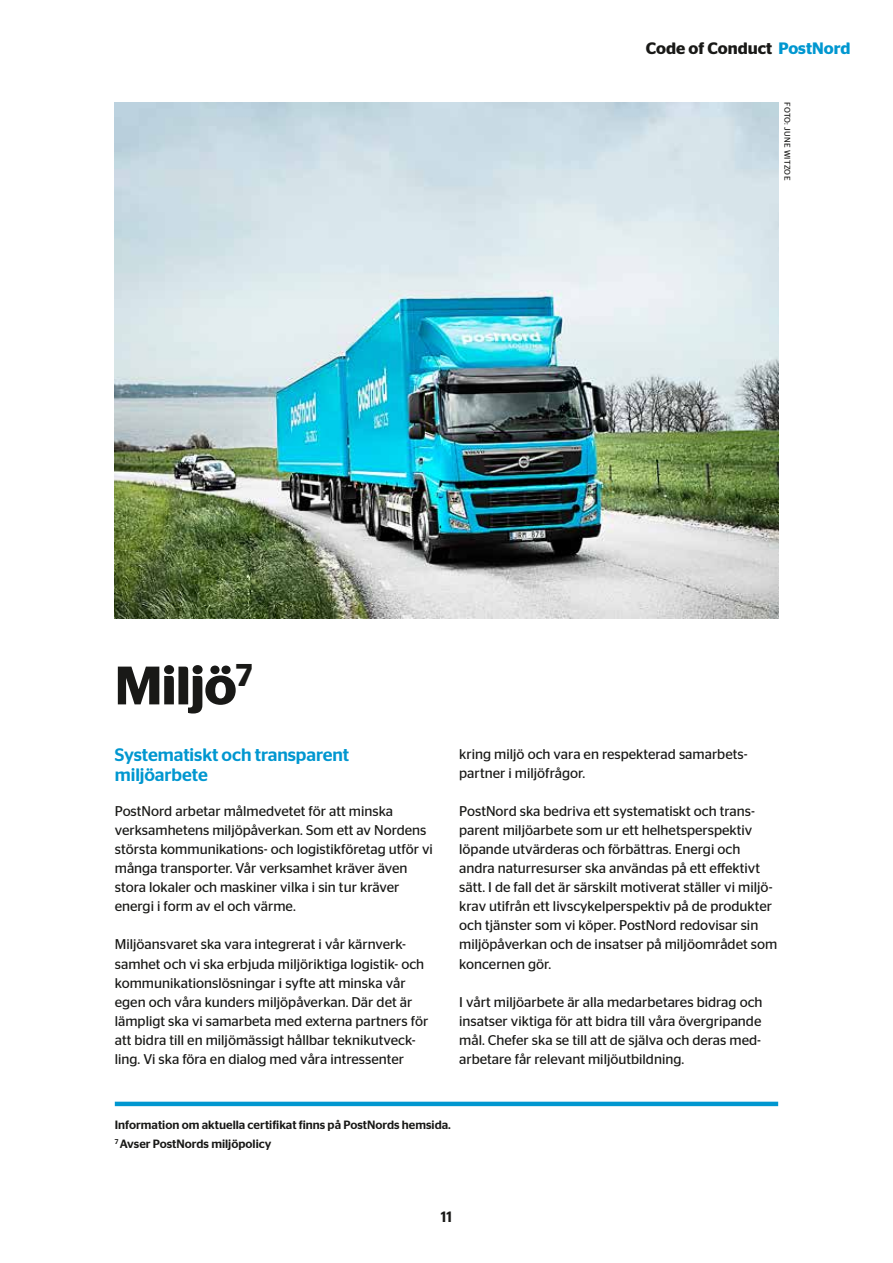
<style>
.page{position:relative;width:893px;height:1263px;background:#fff}
.page>*{position:absolute;margin:0;border:0;box-sizing:border-box;transform-origin:0 0}
.t1{font:600 54px "Stag Sans";letter-spacing:-.015em;color:#191917}
.t2{font:500 18px/19.5px "Stag Sans";letter-spacing:-.005em;color:#0097d0}
.t3{font:600 16.5px "Stag Sans";color:#191917}
.t4{font:500 15px "Stag Sans";color:#191917}
.t5{font:14.1px/19px "Stag Sans";color:#191917}
.t6{font:500 12px/19px "Stag Sans";color:#191917}
.t7{font:8.25px "Stag Sans";letter-spacing:.04em;color:#191917}
.s1{color:#0097d0}
</style>
<div class="page">
<img style="left:115px;top:102px;width:663px;height:516px">
<hr style="left:115px;top:1102px;width:663px;height:4px;background:#0097d0">
<p class="t3" style="left:646px;top:39px;width:206px">Code of Conduct <span class="s1">PostNord</span></p>
<p class="t7" style="left:792px;top:102px;width:79px;rotate:90deg">FOTO: JUNE WITZOE</p>
<h1 class="t1" style="left:115px;top:654px;width:139px">Miljö<sup>7</sup></h1>
<p class="t2" style="left:115px;top:745px;width:236px">Systematiskt och transparent miljöarbete</p>
<p class="t5" style="left:115px;top:801px;width:320px">PostNord arbetar målmedvetet för att minska verksamhetens miljöpåverkan. Som ett av Nordens största kommunikations- och logistikföretag utför vi många transporter. Vår verksamhet kräver även stora lokaler och maskiner vilka i sin tur kräver energi i form av el och värme.</p>
<p class="t5" style="left:115px;top:935px;width:315px">Miljöansvaret ska vara integrerat i vår kärnverk&shy;samhet och vi ska erbjuda miljöriktiga logistik- och kommunikationslösningar i syfte att minska vår egen och våra kunders miljöpåverkan. Där det är lämpligt ska vi samarbeta med externa partners för att bidra till en miljömässigt hållbar teknikutveck&shy;ling. Vi ska föra en dialog med våra intressenter</p>
<p class="t5" style="left:459px;top:744px;width:290px">kring miljö och vara en respekterad samarbets&shy;partner i miljöfrågor.</p>
<p class="t5" style="left:459px;top:801px;width:319px">PostNord ska bedriva ett systematiskt och trans&shy;parent miljöarbete som ur ett helhetsperspektiv löpande utvärderas och förbättras. Energi och andra naturresurser ska användas på ett effektivt sätt. I de fall det är särskilt motiverat ställer vi miljö&shy;krav utifrån ett livscykelperspektiv på de produkter och tjänster som vi köper. PostNord redovisar sin miljöpåverkan och de insatser på miljöområdet som koncernen gör.</p>
<p class="t5" style="left:459px;top:992px;width:305px;text-align:justify">I vårt miljöarbete är alla medarbetares bidrag och insatser viktiga för att bidra till våra övergripande mål. Chefer ska se till att de själva och deras med&shy;arbetare får relevant miljöutbildning.</p>
<p class="t6" style="left:115px;top:1115px;width:338px">Information om aktuella certifikat finns på PostNords hemsida.<br><sup>7</sup> Avser PostNords miljöpolicy</p>
<p class="t4" style="left:441px;top:1208px;width:13px">11</p>
</div>
